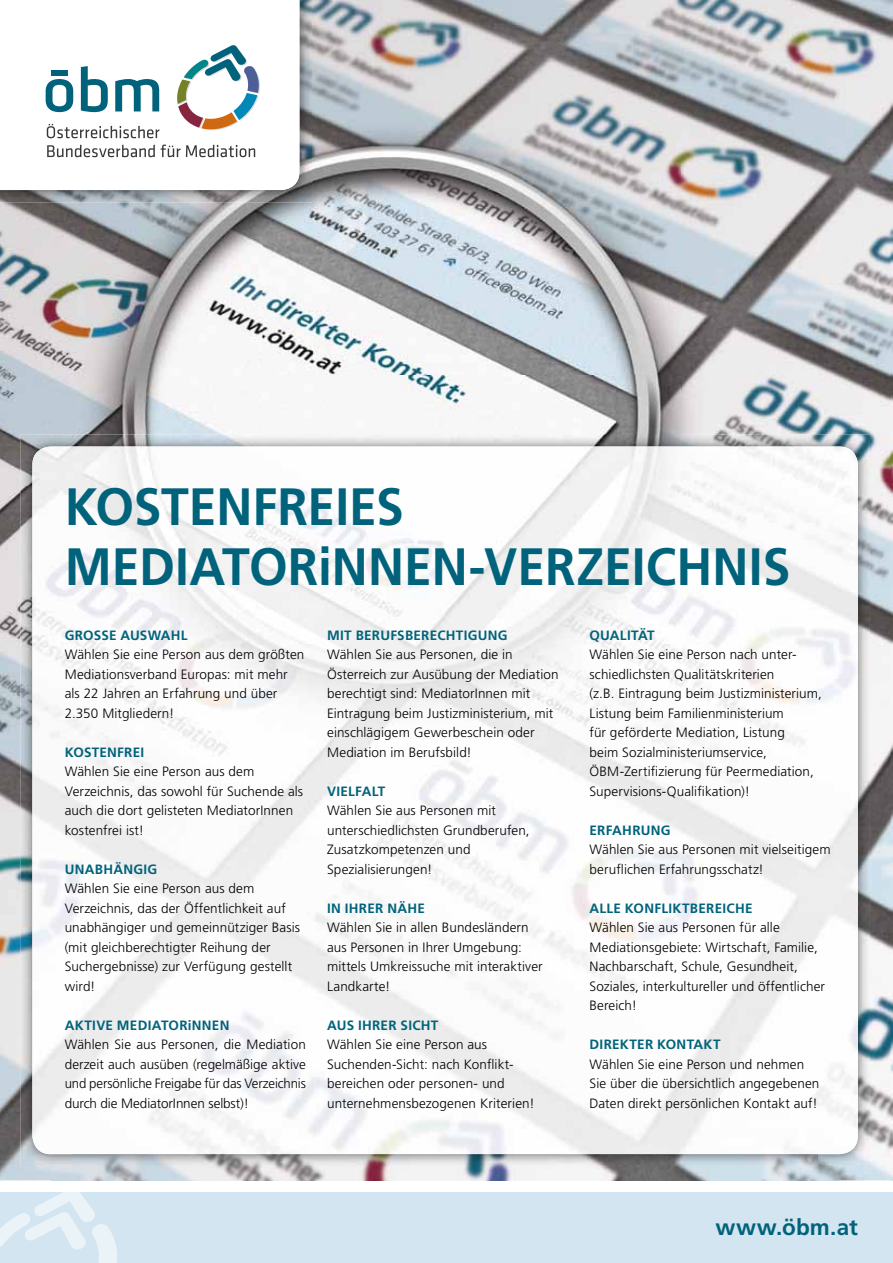
<style>
.page{position:relative;width:893px;height:1263px;background:#fff}
.page>*{position:absolute;margin:0;border:0;box-sizing:border-box;transform-origin:0 0}
.t1{font:700 52.5px/60px "Frutiger LT Pro";color:#00637b;scale:.95 1}
.t2{font:700 22.5px "Frutiger LT Pro";letter-spacing:.005em;color:#00637b}
.t3{font:300 13.5px/19.5px "Frutiger LT Pro";letter-spacing:.005em;color:#000}
.t4{font:700 13.5px "Frutiger LT Pro";letter-spacing:.02em;color:#00637b}
</style>
<div class="page">
<img style="left:890px;top:0;width:3px;height:1180px">
<img style="left:262px;top:0;width:419px;height:434px">
<img style="left:681px;top:0;width:209px;height:482px">
<img style="left:0;top:202px;width:262px;height:280px">
<img style="left:0;top:482px;width:52px;height:698px">
<img style="left:839px;top:482px;width:51px;height:698px">
<img style="left:52px;top:1166px;width:787px;height:14px">
<img style="left:0;top:0;width:312px;height:202px">
<svg style="left:0;top:0;width:299px;height:190px"></svg>
<svg style="left:81px;top:66px;width:27px;height:46px"></svg>
<svg style="left:115px;top:79px;width:44px;height:32px"></svg>
<div style="left:51px;top:70px;width:16px;height:5px;background:#00637b"></div>
<svg style="left:46px;top:79px;width:27px;height:33px"></svg>
<svg style="left:177px;top:45px;width:83px;height:85px"></svg>
<svg style="left:47px;top:124px;width:113px;height:14px"></svg>
<svg style="left:47px;top:145px;width:108px;height:12px"></svg>
<svg style="left:161px;top:145px;width:94px;height:12px"></svg>
<div style="left:0;top:1192px;width:893px;height:71px;background:#d3e5f0"></div>
<svg style="left:0;top:1192px;width:117px;height:71px"></svg>
<img style="left:20px;top:434px;width:850px;height:52px">
<img style="left:20px;top:486px;width:53px;height:680px">
<img style="left:818px;top:486px;width:52px;height:680px">
<img style="left:73px;top:1154px;width:745px;height:12px">
<img style="left:32px;top:446px;width:826px;height:708px">
<h1 class="t1" style="left:65px;top:477px;width:765px">KOSTENFREIES<br>MEDIATORiNNEN-VERZEICHNIS</h1>
<p class="t4" style="left:65px;top:627px;width:124px">GROSSE AUSWAHL</p>
<p class="t3" style="left:65px;top:645px;width:241px">Wählen Sie eine Person aus dem größten<br>Mediationsverband Europas: mit mehr als 22 Jahren an Erfahrung und über<br>2.350 Mitgliedern!</p>
<p class="t4" style="left:65px;top:744px;width:81px">KOSTENFREI</p>
<p class="t3" style="left:65px;top:762px;width:240px">Wählen Sie eine Person aus dem<br>Verzeichnis, das sowohl für Suchende als auch die dort gelisteten MediatorInnen kostenfrei ist!</p>
<p class="t4" style="left:65px;top:861px;width:94px">UNABHÄNGIG</p>
<p class="t3" style="left:65px;top:879px;width:237px">Wählen Sie eine Person aus dem<br>Verzeichnis, das der Öffentlichkeit auf unabhängiger und gemeinnütziger Basis (mit gleichberechtigter Reihung der<br>Suchergebnisse) zur Verfügung gestellt wird!</p>
<p class="t4" style="left:65px;top:1017px;width:166px">AKTIVE MEDIATORiNNEN</p>
<p class="t3" style="left:65px;top:1035px;width:243px;text-align:justify">Wählen Sie aus Personen, die Mediation derzeit auch ausüben (regelmäßige aktive und persönliche Freigabe für das Verzeichnis durch die MediatorInnen selbst)!</p>
<p class="t4" style="left:327px;top:627px;width:182px">MIT BERUFSBERECHTIGUNG</p>
<p class="t3" style="left:327px;top:645px;width:233px">Wählen Sie aus Personen, die in Österreich zur Ausübung der Mediation berechtigt sind: MediatorInnen mit Eintragung beim Justizministerium, mit einschlägigem Gewerbeschein oder Mediation im Berufsbild!</p>
<p class="t4" style="left:327px;top:783px;width:60px">VIELFALT</p>
<p class="t3" style="left:327px;top:801px;width:204px">Wählen Sie aus Personen mit unterschiedlichsten Grundberufen,<br>Zusatzkompetenzen und<br>Spezialisierungen!</p>
<p class="t4" style="left:327px;top:900px;width:99px">IN IHRER NÄHE</p>
<p class="t3" style="left:327px;top:918px;width:217px">Wählen Sie in allen Bundesländern aus Personen in Ihrer Umgebung: mittels Umkreissuche mit interaktiver<br>Landkarte!</p>
<p class="t4" style="left:327px;top:1017px;width:113px">AUS IHRER SICHT</p>
<p class="t3" style="left:327px;top:1035px;width:209px">Wählen Sie eine Person aus<br>Suchenden-Sicht: nach Konflikt&shy;bereichen oder personen- und unternehmensbezogenen Kriterien!</p>
<p class="t4" style="left:589px;top:627px;width:67px">QUALITÄT</p>
<p class="t3" style="left:589px;top:645px;width:234px">Wählen Sie eine Person nach unter&shy;schiedlichsten Qualitätskriterien<br>(z.B. Eintragung beim Justizministerium, Listung beim Familienministerium<br>für geförderte Mediation, Listung<br>beim Sozialministeriumservice, ÖBM-Zertifizierung für Peermediation, Supervisions-Qualifikation)!</p>
<p class="t4" style="left:589px;top:822px;width:83px">ERFAHRUNG</p>
<p class="t3" style="left:589px;top:840px;width:243px">Wählen Sie aus Personen mit vielseitigem beruflichen Erfahrungsschatz!</p>
<p class="t4" style="left:589px;top:900px;width:165px">ALLE KONFLIKTBEREICHE</p>
<p class="t3" style="left:589px;top:918px;width:237px">Wählen Sie aus Personen für alle Mediationsgebiete: Wirtschaft, Familie, Nachbarschaft, Schule, Gesundheit, Soziales, interkultureller und öffentlicher Bereich!</p>
<p class="t4" style="left:589px;top:1036px;width:133px">DIREKTER KONTAKT</p>
<p class="t3" style="left:589px;top:1054px;width:231px">Wählen Sie eine Person und nehmen<br>Sie über die übersichtlich angegebenen<br>Daten direkt persönlichen Kontakt auf!</p>
<h2 class="t2" style="left:715px;top:1214px;width:144px">www.öbm.at</h2>
</div>
